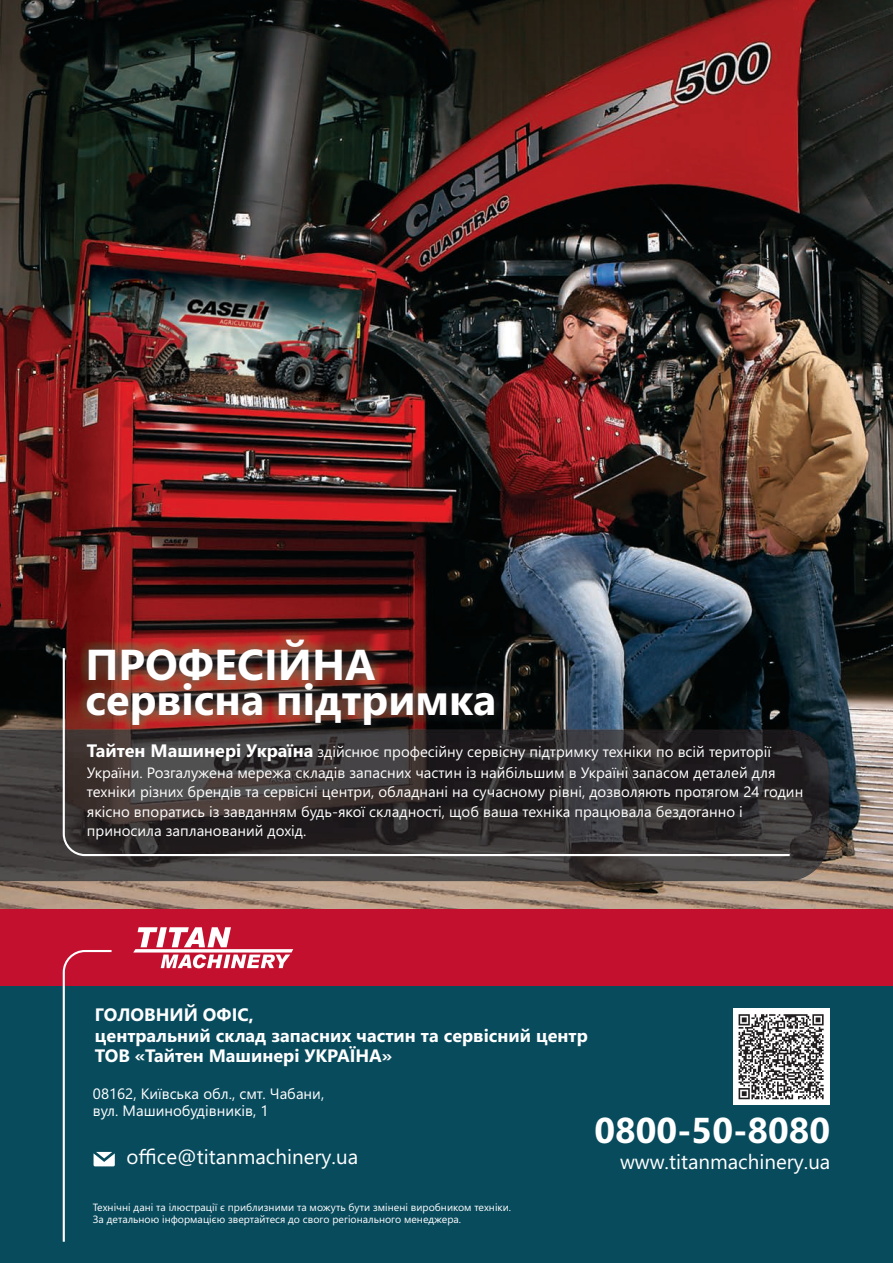
<style>
.page{position:relative;width:893px;height:1263px;background:#fff}
.page>*{position:absolute;margin:0;border:0;box-sizing:border-box;transform-origin:0 0}
.t1{font:700 43.2px/34.8px "Segoe UI";color:#fff}
.t2{font:700 36px "Segoe UI";color:#fff}
.t3{font:20.55px "Segoe UI";color:#fff}
.t4{font:700 18px/20.4px "Segoe UI";color:#fff}
.t5{font:15px/19.8px "Segoe UI";color:#fff}
.t6{font:10.5px/11.9px "Segoe UI";color:#fff}
.s1{font-weight:700;font-size:18px}
</style>
<div class="page">
<img style="left:0;top:0;width:893px;height:909px">
<img style="left:0;top:729px;width:829px;height:152px">
<svg style="left:62px;top:646px;width:730px;height:211px;background:#323133"></svg>
<img style="left:79px;top:631px;width:424px;height:102px">
<div style="left:0;top:909px;width:893px;height:354px;background:#084b5d"></div>
<div style="left:0;top:909px;width:893px;height:77px;background:#c3102e"></div>
<svg style="left:133px;top:927px;width:160px;height:41px"></svg>
<svg style="left:62px;top:950px;width:53px;height:292px"></svg>
<div style="left:733px;top:1009px;width:96px;height:96px;background:#fff"></div>
<svg style="left:739px;top:1014px;width:85px;height:85px"></svg>
<h1 class="t1" style="left:86px;top:651px;width:412px">ПРОФЕСІЙНА сервісна підтримка</h1>
<p class="t5" style="left:87px;top:743px;width:718px"><span class="s1">Тайтен Машинері Україна</span> здійснює професійну сервісну підтримку техніки по всій території України. Розгалужена мережа складів запасних частин із найбільшим в Україні запасом деталей для техніки різних брендів та сервісні центри, обладнані на сучасному рівні, дозволяють протягом 24 годин якісно впоратись із завданням будь-якої складності, щоб ваша техніка працювала бездоганно і приносила запланований дохід.</p>
<p class="t4" style="left:95px;top:1006px;width:494px">ГОЛОВНИЙ ОФІС,<br>центральний склад запасних частин та сервісний центр<br>ТОВ «Тайтен Машинері УКРАЇНА»</p>
<p class="t5" style="left:93px;top:1087px;width:233px;line-height:17px">08162, Київська обл., смт. Чабани, вул. Машинобудівників, 1</p>
<h3 class="t3" style="left:127px;top:1149px;width:233px">office@titanmachinery.ua</h3>
<h2 class="t2" style="left:594px;top:1116px;width:237px">0800-50-8080</h2>
<h3 class="t3" style="left:620px;top:1154px;width:212px">www.titanmachinery.ua</h3>
<p class="t6" style="left:93px;top:1202px;width:420px">Технічні дані та ілюстрації є приблизними та можуть бути змінені виробником техніки.<br>За детальною інформацією звертайтеся до свого регіонального менеджера.</p>
</div>
